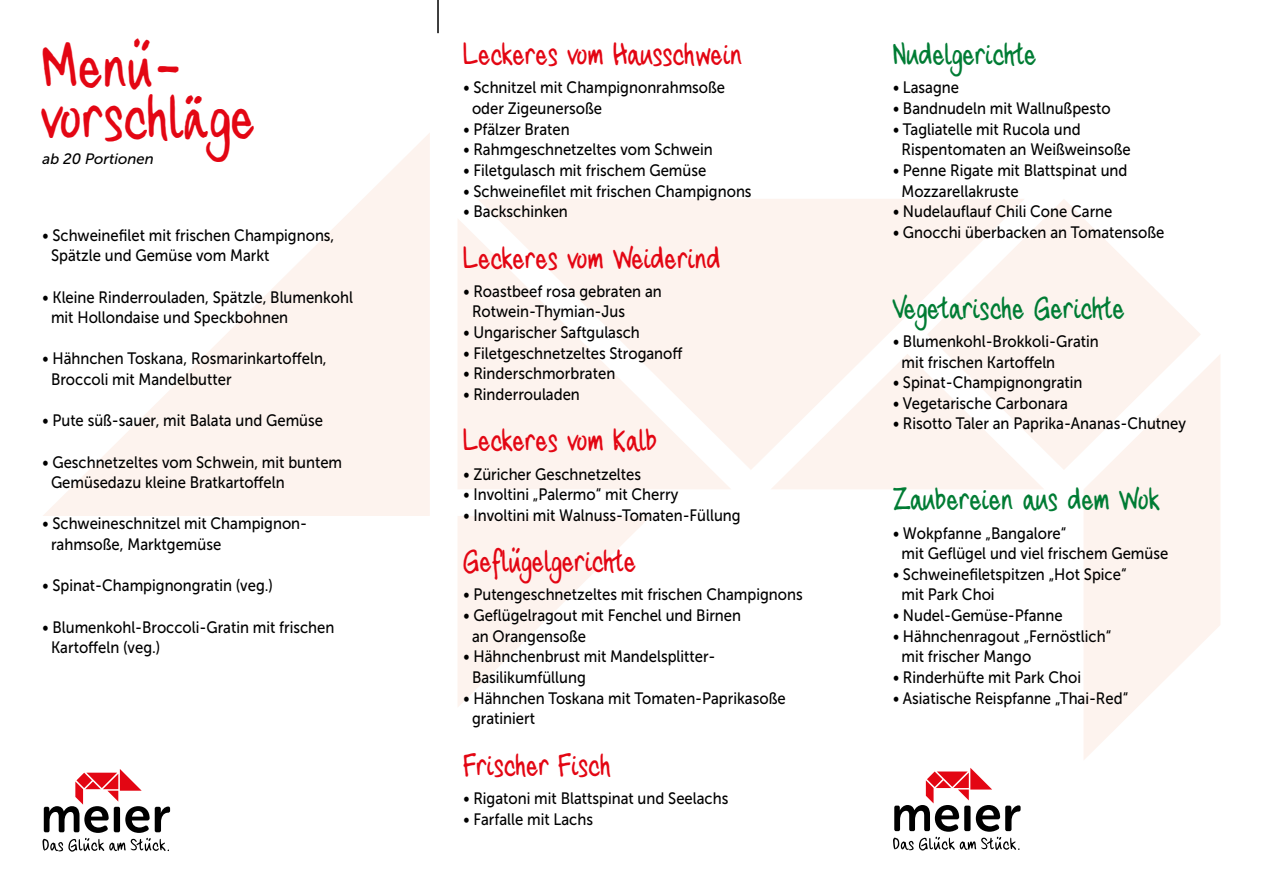
<style>
.page{position:relative;width:1263px;height:893px;background:#fff}
.page>*{position:absolute;margin:0;border:0;box-sizing:border-box;transform-origin:0 0}
.t1{font:54px/50.6px "FG Carola";color:#e30613;scale:.9 1}
.t2{font:27px "FG Carola";color:#e30613;scale:.9 1}
.t3{font:27px "FG Carola";color:#007c34;scale:.9 1}
.t4{font:16.5px/20.7px "Museo Sans 500";color:#000;scale:.9 1}
.t5{font:italic 15px "Museo Sans 500";color:#000}
</style>
<div class="page">
<svg style="left:43px;top:133px;width:387px;height:383px;fill:#fdf4f0"></svg>
<svg style="left:458px;top:516px;width:193px;height:191px"></svg>
<div style="left:478px;top:199px;width:449px;height:270px;background:#fdf3ee"></div>
<svg style="left:927px;top:199px;width:274px;height:270px;fill:#fdf3ee"></svg>
<svg style="left:458px;top:218px;width:273px;height:271px;fill:#fdf3ee"></svg>
<svg style="left:770px;top:354px;width:274px;height:135px"></svg>
<svg style="left:1083px;top:354px;width:137px;height:406px;fill:#fdf3ee"></svg>
<svg style="left:43px;top:769px;width:127px;height:83px"></svg>
<svg style="left:893px;top:768px;width:127px;height:82px"></svg>
<hr style="left:437px;top:0;width:2px;height:33px;background:#000">
<h1 class="t1" style="left:43px;top:45px;width:239px">Menü&shy;vorschläge</h1>
<p class="t5" style="left:43px;top:150px;width:113px">ab 20 Portionen</p>
<p class="t4" style="left:51px;top:225px;width:316px;text-indent:-9px">• Schweinefilet mit frischen Champignons,<br>Spätzle und Gemüse vom Markt</p>
<p class="t4" style="left:51px;top:287px;width:337px;text-indent:-9px">• Kleine Rinderrouladen, Spätzle, Blumenkohl mit Hollondaise und Speckbohnen</p>
<p class="t4" style="left:51px;top:348px;width:308px;text-indent:-9px">• Hähnchen Toskana, Rosmarinkartoffeln,<br>Broccoli mit Mandelbutter</p>
<p class="t4" style="left:43px;top:410px;width:313px">• Pute süß-sauer, mit Balata und Gemüse</p>
<p class="t4" style="left:51px;top:452px;width:325px;text-indent:-9px">• Geschnetzeltes vom Schwein, mit buntem<br>Gemüsedazu kleine Bratkartoffeln</p>
<p class="t4" style="left:51px;top:513px;width:286px;text-indent:-9px">• Schweineschnitzel mit Champignon&shy;rahmsoße, Marktgemüse</p>
<p class="t4" style="left:43px;top:575px;width:258px">• Spinat-Champignongratin (veg.)</p>
<p class="t4" style="left:51px;top:617px;width:316px;text-indent:-9px">• Blumenkohl-Broccoli-Gratin mit frischen<br>Kartoffeln (veg.)</p>
<h2 class="t2" style="left:463px;top:36px;width:311px">Leckeres vom Hausschwein</h2>
<p class="t4" style="left:472px;top:77px;width:283px;text-indent:-9px">• Schnitzel mit Champignonrahmsoße oder Zigeunersoße</p>
<p class="t4" style="left:463px;top:119px;width:120px">• Pfälzer Braten</p>
<p class="t4" style="left:463px;top:139px;width:278px">• Rahmgeschnetzeltes vom Schwein</p>
<p class="t4" style="left:463px;top:160px;width:271px">• Filetgulasch mit frischem Gemüse</p>
<p class="t4" style="left:463px;top:181px;width:322px">• Schweinefilet mit frischen Champignons</p>
<p class="t4" style="left:463px;top:201px;width:117px">• Backschinken</p>
<h2 class="t2" style="left:463px;top:239px;width:288px">Leckeres vom Weiderind</h2>
<p class="t4" style="left:472px;top:281px;width:212px;text-indent:-9px">• Roastbeef rosa gebraten an<br>Rotwein-Thymian-Jus</p>
<p class="t4" style="left:463px;top:322px;width:197px">• Ungarischer Saftgulasch</p>
<p class="t4" style="left:463px;top:343px;width:245px">• Filetgeschnetzeltes Stroganoff</p>
<p class="t4" style="left:463px;top:363px;width:170px">• Rinderschmorbraten</p>
<p class="t4" style="left:463px;top:384px;width:131px">• Rinderrouladen</p>
<h2 class="t2" style="left:463px;top:422px;width:217px">Leckeres vom Kalb</h2>
<p class="t4" style="left:463px;top:464px;width:199px">• Züricher Geschnetzeltes</p>
<p class="t4" style="left:463px;top:484px;width:240px">• Involtini „Palermo“ mit Cherry</p>
<p class="t4" style="left:463px;top:505px;width:309px">• Involtini mit Walnuss-Tomaten-Füllung</p>
<h2 class="t2" style="left:463px;top:543px;width:194px">Geflügelgerichte</h2>
<p class="t4" style="left:463px;top:584px;width:378px">• Putengeschnetzeltes mit frischen Champignons</p>
<p class="t4" style="left:472px;top:605px;width:300px;text-indent:-9px">• Geflügelragout mit Fenchel und Birnen an Orangensoße</p>
<p class="t4" style="left:472px;top:646px;width:272px;text-indent:-9px">• Hähnchenbrust mit Mandelsplitter-<br>Basilikumfüllung</p>
<p class="t4" style="left:472px;top:688px;width:350px;text-indent:-9px">• Hähnchen Toskana mit Tomaten-Paprikasoße gratiniert</p>
<h2 class="t2" style="left:463px;top:746px;width:166px">Frischer Fisch</h2>
<p class="t4" style="left:463px;top:788px;width:296px">• Rigatoni mit Blattspinat und Seelachs</p>
<p class="t4" style="left:463px;top:808px;width:145px">• Farfalle mit Lachs</p>
<h2 class="t3" style="left:893px;top:36px;width:161px">Nudelgerichte</h2>
<p class="t4" style="left:893px;top:77px;width:75px">• Lasagne</p>
<p class="t4" style="left:893px;top:98px;width:243px">• Bandnudeln mit Wallnußpesto</p>
<p class="t4" style="left:901px;top:119px;width:256px;text-indent:-9px">• Tagliatelle mit Rucola und<br>Rispentomaten an Weißweinsoße</p>
<p class="t4" style="left:901px;top:160px;width:253px;text-indent:-9px">• Penne Rigate mit Blattspinat und<br>Mozzarellakruste</p>
<p class="t4" style="left:893px;top:201px;width:245px">• Nudelauflauf Chili Cone Carne</p>
<p class="t4" style="left:893px;top:222px;width:303px">• Gnocchi überbacken an Tomatensoße</p>
<h2 class="t3" style="left:893px;top:289px;width:259px">Vegetarische Gerichte</h2>
<p class="t4" style="left:901px;top:331px;width:221px;text-indent:-9px">• Blumenkohl-Brokkoli-Gratin mit frischen Kartoffeln</p>
<p class="t4" style="left:893px;top:372px;width:212px">• Spinat-Champignongratin</p>
<p class="t4" style="left:893px;top:393px;width:196px">• Vegetarische Carbonara</p>
<p class="t4" style="left:893px;top:413px;width:327px">• Risotto Taler an Paprika-Ananas-Chutney</p>
<h2 class="t3" style="left:893px;top:481px;width:298px">Zaubereien aus dem Wok</h2>
<p class="t4" style="left:901px;top:523px;width:298px;text-indent:-9px">• Wokpfanne „Bangalore“<br>mit Geflügel und viel frischem Gemüse</p>
<p class="t4" style="left:901px;top:564px;width:251px;text-indent:-9px">• Schweinefiletspitzen „Hot Spice“ mit Park Choi</p>
<p class="t4" style="left:893px;top:605px;width:190px">• Nudel-Gemüse-Pfanne</p>
<p class="t4" style="left:901px;top:626px;width:234px;text-indent:-9px">• Hähnchenragout „Fernöstlich“ mit frischer Mango</p>
<p class="t4" style="left:893px;top:667px;width:211px">• Rinderhüfte mit Park Choi</p>
<p class="t4" style="left:893px;top:688px;width:263px">• Asiatische Reispfanne „Thai-Red“</p>
</div>
